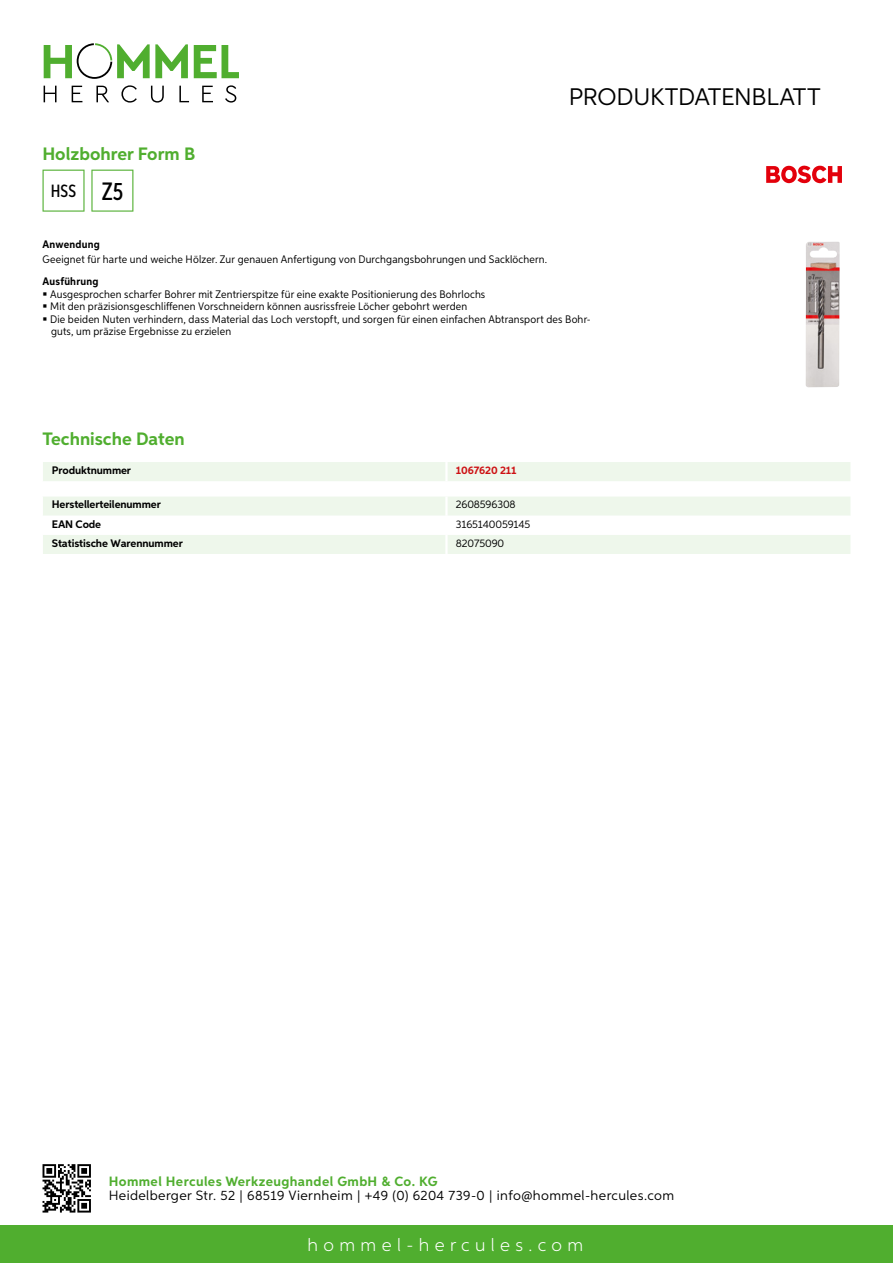
<style>
.page{position:relative;width:893px;height:1263px;background:#fff}
.page>*{position:absolute;margin:0;border:0;box-sizing:border-box;transform-origin:0 0}
.t1{font:24px "Aspira";letter-spacing:-.01em;color:#000}
.t2{font:700 18px "Aspira";color:#50ae2f}
.t3{font:300 18px "Aspira";letter-spacing:.3em;color:#fff}
.t4{font:500 17.85px "Aspira XX Nar";color:#000}
.t5{font:13.5px "Aspira";letter-spacing:.03em;color:#000}
.t6{font:700 13.5px "Aspira";letter-spacing:.03em;color:#50ae2f}
.t7{font:10.95px/12.5px "Aspira Nar";letter-spacing:.015em;color:#000}
.t8{font:700 10.95px "Aspira";letter-spacing:-.01em;color:#000}
.t9{font:10.95px "Aspira";letter-spacing:-.01em;color:#000}
.t10{font:700 10.95px "Aspira Nar";letter-spacing:.02em;color:#000}
.t11{font:700 10.95px "Aspira";letter-spacing:-.01em;color:#cd1013}
.s1{font-size:25.2px}
</style>
<div class="page">
<div style="left:0;top:1226px;width:893px;height:37px;background:#50ae2f"></div>
<svg style="left:43px;top:1164px;width:48px;height:48px"></svg>
<svg style="left:194px;top:45px;width:45px;height:33px"></svg>
<svg style="left:44px;top:43px;width:144px;height:36px"></svg>
<svg style="left:44px;top:86px;width:13px;height:16px"></svg>
<svg style="left:72px;top:86px;width:10px;height:16px"></svg>
<svg style="left:96px;top:86px;width:13px;height:16px"></svg>
<svg style="left:121px;top:85px;width:16px;height:18px"></svg>
<svg style="left:151px;top:86px;width:13px;height:17px"></svg>
<svg style="left:179px;top:86px;width:10px;height:16px"></svg>
<svg style="left:202px;top:86px;width:11px;height:16px"></svg>
<svg style="left:225px;top:85px;width:11px;height:18px"></svg>
<div style="left:43px;top:462px;width:807px;height:19px;background:#eef7eb"></div>
<hr style="left:445px;top:462px;width:3px;height:19px;background:#fff">
<svg style="left:43px;top:497px;width:807px;height:57px"></svg>
<hr style="left:445px;top:535px;width:3px;height:19px;background:#fff">
<svg style="left:43px;top:170px;width:42px;height:42px"></svg>
<svg style="left:91px;top:170px;width:42px;height:42px"></svg>
<img style="left:806px;top:242px;width:34px;height:145px">
<svg style="left:766px;top:166px;width:76px;height:17px"></svg>
<h2 class="t2" style="left:43px;top:142px;width:154px">Holzbohrer Form B</h2>
<h3 class="t4" style="left:51px;top:180px;width:74px">HSS <span class="s1">Z5</span></h3>
<h1 class="t1" style="left:569px;top:82px;width:253px">Produktdatenblatt</h1>
<p class="t10" style="left:43px;top:237px;width:59px">Anwendung</p>
<p class="t7" style="left:43px;top:253px;width:506px">Geeignet für harte und weiche Hölzer. Zur genauen Anfertigung von Durchgangsbohrungen und Sacklöchern.</p>
<p class="t10" style="left:43px;top:274px;width:58px">Ausführung</p>
<p class="t7" style="left:50px;top:287px;width:542px">Ausgesprochen scharfer Bohrer mit Zentrierspitze für eine exakte Positionierung des Bohrlochs<br>Mit den präzisionsgeschliffenen Vorschneidern können ausrissfreie Löcher gebohrt werden<br>Die beiden Nuten verhindern, dass Material das Loch verstopft, und sorgen für einen einfachen Abtransport des Bohr&shy;guts, um präzise Ergebnisse zu erzielen</p>
<h2 class="t2" style="left:43px;top:428px;width:144px">Technische Daten</h2>
<p class="t8" style="left:52px;top:463px;width:81px">Produktnummer</p>
<p class="t11" style="left:456px;top:463px;width:62px">1067620 211</p>
<p class="t8" style="left:52px;top:498px;width:111px">Herstellerteilenummer</p>
<p class="t9" style="left:456px;top:498px;width:61px">2608596308</p>
<p class="t8" style="left:52px;top:517px;width:51px">EAN Code</p>
<p class="t9" style="left:456px;top:517px;width:76px">3165140059145</p>
<p class="t8" style="left:52px;top:536px;width:132px">Statistische Warennummer</p>
<p class="t9" style="left:456px;top:536px;width:50px">82075090</p>
<p class="t6" style="left:109px;top:1172px;width:330px">Hommel Hercules Werkzeughandel GmbH &amp; Co. KG</p>
<p class="t5" style="left:109px;top:1187px;width:567px">Heidelberger Str. 52 | 68519 Viernheim | +49 (0) 6204 739-0 | info@hommel-hercules.com</p>
<h2 class="t3" style="left:307px;top:1234px;width:277px">hommel-hercules.com</h2>
</div>
